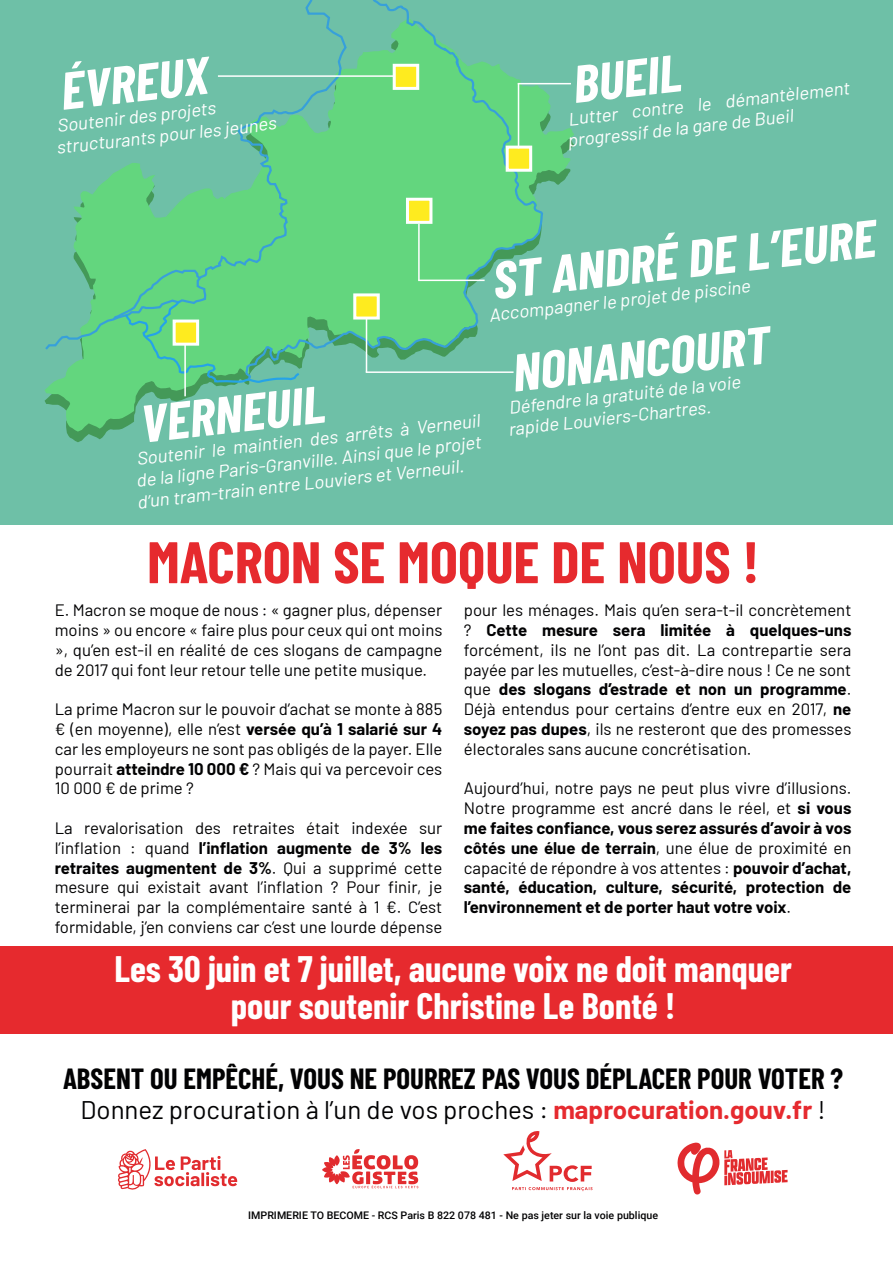
<style>
.page{position:relative;width:893px;height:1263px;background:#fff}
.page>*{position:absolute;margin:0;border:0;box-sizing:border-box;transform-origin:0 0}
.t1{font:700 58.5px "Barlow Condensed";color:#e62a2e}
.t2{font:italic 700 52.5px "Barlow Condensed";color:#fff}
.t3{font:700 36px/36.2px "Barlow Condensed";color:#fff;text-align:center}
.t4{font:700 28.5px "Barlow Condensed";color:#020203}
.t5{font:25.5px "Barlow";color:#020203}
.t6{font:italic 18px/21.8px "Barlow";color:#fff}
.t7{font:16.5px/19.8px "Barlow";color:#020203;text-align:justify}
.t8{font:700 16.5px/19.8px "Barlow";color:#020203;text-align:justify}
.t9{font:500 10.5px "Roboto";color:#020203}
.s1{font-weight:700}
.s2{font-weight:400}
.s3{font-weight:700;color:#e62a2f}
</style>
<div class="page">
<div style="left:0;top:946px;width:893px;height:88px;background:#e62a2e"></div>
<div style="left:0;top:0;width:893px;height:525px;background:#6ec0a7"></div>
<svg style="left:45px;top:82px;width:529px;height:350px"></svg>
<svg style="left:45px;top:82px;width:200px;height:270px"></svg>
<svg style="left:111px;top:269px;width:190px;height:115px;background:#5ed084"></svg>
<svg style="left:245px;top:0;width:299px;height:382px"></svg>
<div style="left:507px;top:147px;width:24px;height:23px;background:#feeb1f"></div>
<div style="left:506px;top:146px;width:26px;height:26px;border:3px solid #fff"></div>
<div style="left:394px;top:65px;width:24px;height:23px;background:#feeb1f"></div>
<div style="left:393px;top:64px;width:26px;height:26px;border:3px solid #fff"></div>
<div style="left:407px;top:199px;width:24px;height:23px;background:#feeb1f"></div>
<div style="left:406px;top:198px;width:26px;height:26px;border:3px solid #fff"></div>
<div style="left:355px;top:295px;width:23px;height:23px;background:#feeb1f"></div>
<div style="left:353px;top:293px;width:27px;height:27px;border:3px solid #fff"></div>
<div style="left:174px;top:321px;width:24px;height:23px;background:#feeb1f"></div>
<div style="left:173px;top:319px;width:26px;height:27px;border:3px solid #fff"></div>
<svg style="left:118px;top:1149px;width:119px;height:41px"></svg>
<svg style="left:503px;top:1131px;width:90px;height:60px"></svg>
<svg style="left:677px;top:1142px;width:111px;height:52px"></svg>
<svg style="left:322px;top:1149px;width:96px;height:39px"></svg>
<hr style="left:518px;top:83px;width:53px;height:1px;background:#fff">
<hr style="left:218px;top:75px;width:176px;height:2px;background:#fff">
<hr style="left:518px;top:83px;width:1px;height:65px;background:#fff">
<hr style="left:418px;top:224px;width:2px;height:56px;background:#fff">
<hr style="left:366px;top:318px;width:1px;height:54px;background:#fff">
<hr style="left:184px;top:344px;width:2px;height:52px;background:#fff">
<hr style="left:418px;top:280px;width:67px;height:1px;background:#fff">
<hr style="left:366px;top:371px;width:148px;height:2px;background:#fff">
<h2 class="t2" style="left:55px;top:54px;width:150px;rotate:-6deg">ÉVREUX</h2>
<p class="t6" style="left:53px;top:113px;width:222px;rotate:-6deg">Soutenir des projets structurants pour les jeunes</p>
<h2 class="t2" style="left:568px;top:47px;width:110px;rotate:-6deg">BUEIL</h2>
<p class="t6" style="left:564px;top:106px;width:287px;rotate:-6deg">Lutter contre le démantèlement progressif de la gare de Bueil</p>
<h2 class="t2" style="left:135px;top:387px;width:187px;rotate:-6deg">VERNEUIL</h2>
<p class="t6" style="left:131px;top:446px;width:351px;text-align:justify;rotate:-6deg">Soutenir le maintien des arrêts à Verneuil de la ligne Paris-Granville. Ainsi que le projet d’un tram-train entre Louviers et Verneuil.</p>
<h2 class="t2" style="left:487px;top:242px;width:387px;rotate:-6deg">ST ANDRÉ DE L’EURE</h2>
<p class="t6" style="left:488px;top:302px;width:264px;rotate:-6deg">Accompagner le projet de piscine</p>
<h2 class="t2" style="left:507px;top:335px;width:260px;rotate:-6deg">NONANCOURT</h2>
<p class="t6" style="left:505px;top:395px;width:237px;rotate:-6deg">Défendre la gratuité de la voie rapide Louviers-Chartres.</p>
<h1 class="t1" style="left:147px;top:521px;width:613px">MACRON SE MOQUE DE NOUS !</h1>
<p class="t7" style="left:55px;top:599px;width:389px">E. Macron se moque de nous : « gagner plus, dépenser moins » ou encore « faire plus pour ceux qui ont moins », qu’en est-il en réalité de ces slogans de campagne de 2017 qui font leur retour telle une petite musique.</p>
<p class="t7" style="left:55px;top:698px;width:389px">La prime Macron sur le pouvoir d’achat se monte à 885 € (en moyenne), elle n’est <span class="s1">versée qu’à 1 salarié sur 4 </span>car les employeurs ne sont pas obligés de la payer. Elle pourrait <span class="s1">atteindre 10 000 €</span> ? Mais qui va percevoir ces 10 000 € de prime ?</p>
<p class="t7" style="left:55px;top:817px;width:389px">La revalorisation des retraites était indexée sur l’inflation : quand <span class="s1">l’inflation augmente de 3% les retraites augmentent de 3%</span>. Qui a supprimé cette mesure qui existait avant l’inflation ? Pour finir, je terminerai par la complémentaire santé à 1 €. C’est formidable, j’en conviens car c’est une lourde dépense</p>
<p class="t7" style="left:464px;top:599px;width:389px">pour les ménages. Mais qu’en sera-t-il concrètement ? <span class="s1">Cette mesure sera limitée à quelques-uns </span>forcément, ils ne l’ont pas dit. La contrepartie sera payée par les mutuelles, c’est-à-dire nous ! Ce ne sont que <span class="s1">des slogans d’estrade et non un programme</span>.<br>Déjà entendus pour certains d’entre eux en 2017, <span class="s1">ne soyez pas dupes</span>, ils ne resteront que des promesses électorales sans aucune concrétisation.</p>
<p class="t8" style="left:464px;top:777px;width:389px"><span class="s2">Aujourd’hui, notre pays ne peut plus vivre d’illusions.<br>Notre programme est ancré dans le réel, et</span> si vous me faites confiance, vous serez assurés d’avoir à vos côtés une élue de terrain<span class="s2">, une élue de proximité en capacité de répondre à vos attentes :</span> pouvoir d’achat, santé, éducation, culture, sécurité, protection de l’environnement et de porter haut votre voix<span class="s2">.</span></p>
<h3 class="t3" style="left:114px;top:949px;width:679px">Les 30 juin et 7 juillet, aucune voix ne doit manquer pour soutenir Christine Le Bonté !</h3>
<h3 class="t4" style="left:63px;top:1058px;width:782px">ABSENT OU EMPÊCHÉ, VOUS NE POURREZ PAS VOUS DÉPLACER POUR VOTER ?</h3>
<h3 class="t5" style="left:81px;top:1092px;width:747px">Donnez procuration à l’un de vos proches : <span class="s3">maprocuration.gouv.fr</span> !</h3>
<p class="t9" style="left:248px;top:1208px;width:411px">IMPRIMERIE TO BECOME - RCS Paris B 822 078 481 - Ne pas jeter sur la voie publique</p>
</div>
